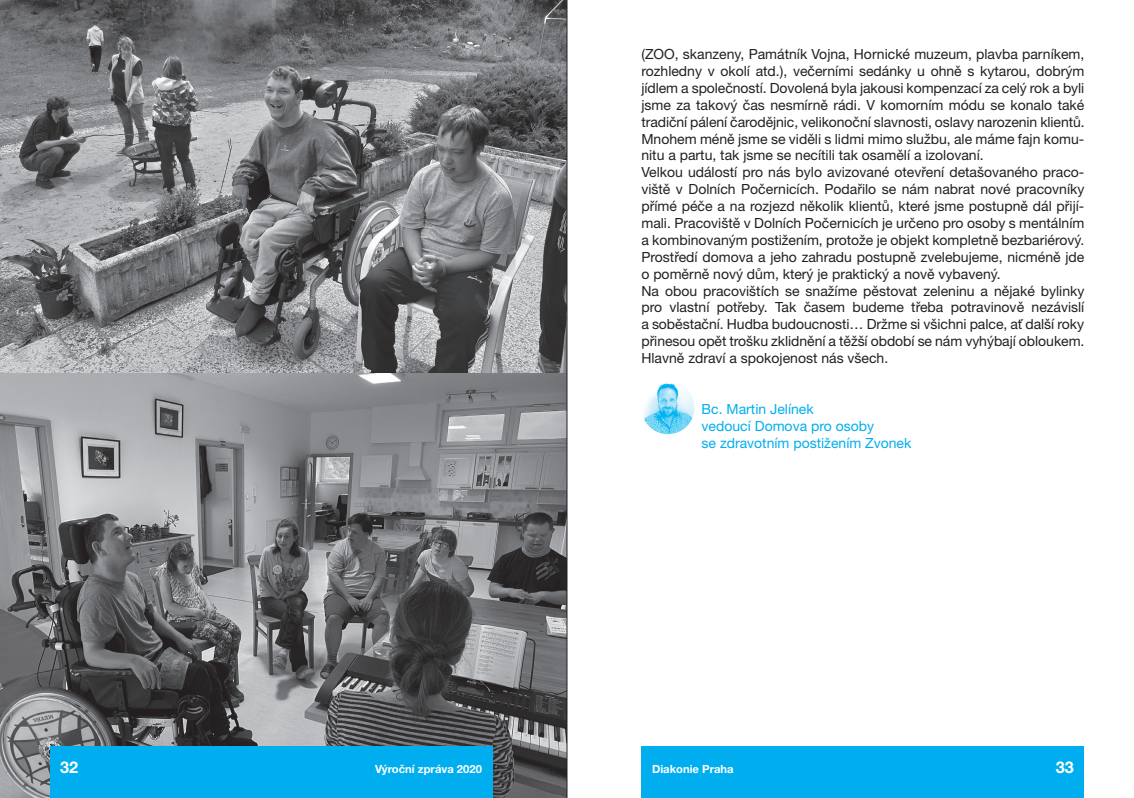
<style>
.page{position:relative;width:1134px;height:798px;background:#fff}
.page>*{position:absolute;margin:0;border:0;box-sizing:border-box;transform-origin:0 0}
.t1{font:700 16.25px "Helvetica Neue LT Pro";color:#fff}
.chleba{font:14px/16.9px "Helvetica Neue LT Pro";color:#231f20;text-align:justify}
.jmenovka{font:14px/16.9px "Helvetica Neue LT Pro";color:#00aeef}
.t2{font:700 11.25px "Helvetica Neue LT Pro";color:#fff}
</style>
<div class="page">
<img style="left:641px;top:381px;width:53px;height:53px;border-radius:27px">
<img style="left:0;top:0;width:567px;height:797px">
<hr style="left:567px;top:0;width:1px;height:797px;background:#231f20">
<div style="left:50px;top:746px;width:443px;height:51px;background:#00aeef"></div>
<div style="left:641px;top:746px;width:443px;height:51px;background:#00aeef"></div>
<p class="chleba" style="left:641px;top:45px;width:445px">(ZOO, skanzeny, Památník Vojna, Hornické muzeum, plavba parníkem, rozhledny v okolí atd.), večerními sedánky u ohně s kytarou, dobrým jídlem a společností. Dovolená byla jakousi kompenzací za celý rok a byli jsme za takový čas nesmírně rádi. V komorním módu se konalo také tradiční pálení čarodějnic, velikonoční slavnosti, oslavy narozenin klientů.<br>Mnohem méně jsme se viděli s lidmi mimo službu, ale máme fajn komu&shy;nitu a partu, tak jsme se necítili tak osamělí a izolovaní.</p>
<p class="chleba" style="left:641px;top:163px;width:444px">Velkou událostí pro nás bylo avizované otevření detašovaného praco&shy;viště v Dolních Počernicích. Podařilo se nám nabrat nové pracovníky přímé péče a na rozjezd několik klientů, které jsme postupně dál přijí&shy;mali. Pracoviště v Dolních Počernicích je určeno pro osoby s mentálním a kombinovaným postižením, protože je objekt kompletně bezbariérový.<br>Prostředí domova a jeho zahradu postupně zvelebujeme, nicméně jde o poměrně nový dům, který je praktický a nově vybavený.</p>
<p class="chleba" style="left:641px;top:282px;width:445px">Na obou pracovištích se snažíme pěstovat zeleninu a nějaké bylinky pro vlastní potřeby. Tak časem budeme třeba potravinově nezávislí a soběstační. Hudba budoucnosti… Držme si všichni palce, ať další roky přinesou opět trošku zklidnění a těžší období se nám vyhýbají obloukem.<br>Hlavně zdraví a spokojenost nás všech.</p>
<p class="jmenovka" style="left:702px;top:400px;width:114px">Bc. Martin Jelínek</p>
<p class="jmenovka" style="left:702px;top:417px;width:211px">vedoucí Domova pro osoby<br>se zdravotním postižením Zvonek</p>
<p class="t1" style="left:60px;top:757px;width:20px">32</p>
<p class="t2" style="left:375px;top:761px;width:108px">Výroční zpráva 2020</p>
<p class="t2" style="left:652px;top:761px;width:83px">Diakonie Praha</p>
<p class="t1" style="left:1056px;top:757px;width:20px">33</p>
</div>
